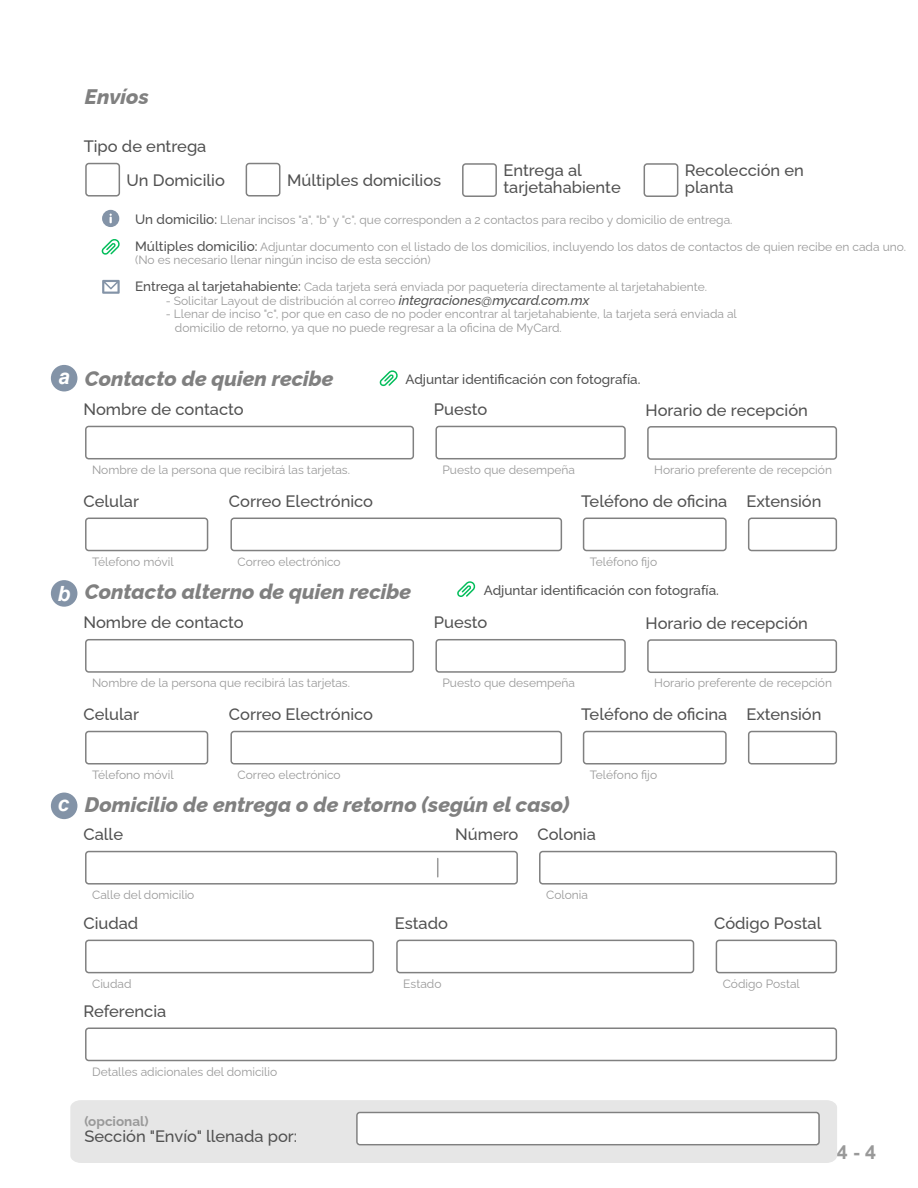
<style>
.page{position:relative;width:918px;height:1188px;background:#fff}
.page>*{position:absolute;margin:0;border:0;box-sizing:border-box;transform-origin:0 0}
.t1{font:italic 800 21px "Raleway";color:#808080}
.t2{font:italic 700 21px "Arial";color:#fff}
.t3{font:700 19.5px "Arial";color:#999}
.t4{font:500 16.5px/16.5px "Raleway";color:#515151}
.t5{font:500 13.5px "Raleway";color:#515151}
.t6{font:700 13.5px "Raleway";color:#999}
.t7{font:12px/13.5px "Raleway";color:#999}
.s1{font-weight:500;font-size:13.5px;color:#515151}
.s2{font-weight:500;font-style:italic;font-size:13.5px;color:#515151}
.s3{font-family:"Arial";font-weight:700;color:#fff}
</style>
<div class="page">
<div style="left:51px;top:365px;width:26px;height:26px;background:#8393a7;border-radius:50%"></div>
<div style="left:51px;top:580px;width:26px;height:27px;background:#8393a7;border-radius:50%"></div>
<div style="left:51px;top:793px;width:26px;height:26px;background:#8393a7;border-radius:50%"></div>
<svg style="left:85px;top:426px;width:329px;height:33px"></svg>
<svg style="left:85px;top:639px;width:329px;height:34px"></svg>
<svg style="left:435px;top:426px;width:191px;height:33px"></svg>
<svg style="left:435px;top:639px;width:191px;height:34px"></svg>
<svg style="left:85px;top:518px;width:123px;height:33px"></svg>
<svg style="left:85px;top:731px;width:123px;height:34px"></svg>
<svg style="left:647px;top:426px;width:190px;height:34px"></svg>
<svg style="left:647px;top:639px;width:190px;height:34px"></svg>
<svg style="left:230px;top:518px;width:332px;height:33px"></svg>
<svg style="left:230px;top:731px;width:332px;height:34px"></svg>
<svg style="left:583px;top:518px;width:144px;height:33px"></svg>
<svg style="left:583px;top:731px;width:144px;height:34px"></svg>
<svg style="left:748px;top:518px;width:89px;height:33px"></svg>
<svg style="left:748px;top:731px;width:89px;height:34px"></svg>
<svg style="left:85px;top:851px;width:433px;height:34px"></svg>
<svg style="left:85px;top:940px;width:289px;height:33px"></svg>
<svg style="left:539px;top:851px;width:298px;height:34px"></svg>
<svg style="left:396px;top:940px;width:298px;height:33px"></svg>
<svg style="left:716px;top:940px;width:121px;height:33px"></svg>
<svg style="left:85px;top:163px;width:35px;height:34px"></svg>
<svg style="left:246px;top:163px;width:34px;height:34px"></svg>
<svg style="left:462px;top:163px;width:35px;height:34px"></svg>
<svg style="left:644px;top:163px;width:34px;height:34px"></svg>
<svg style="left:102px;top:210px;width:17px;height:17px"></svg>
<svg style="left:85px;top:1028px;width:752px;height:33px"></svg>
<svg style="left:379px;top:370px;width:19px;height:16px"></svg>
<svg style="left:101px;top:239px;width:19px;height:16px"></svg>
<svg style="left:457px;top:581px;width:19px;height:16px"></svg>
<svg style="left:102px;top:280px;width:18px;height:14px"></svg>
<div style="left:70px;top:1100px;width:767px;height:63px;background:#e6e6e6"></div>
<svg style="left:356px;top:1112px;width:464px;height:33px"></svg>
<h1 class="t1" style="left:85px;top:85px;width:65px">Envíos</h1>
<h3 class="t4" style="left:127px;top:130px;width:100px;line-height:33.3px;text-indent:-43px">Tipo de entrega<br>Un Domicilio</h3>
<h3 class="t4" style="left:287px;top:171px;width:156px">Múltiples domicilios</h3>
<h3 class="t4" style="left:503px;top:162px;width:119px">Entrega al tarjetahabiente</h3>
<h3 class="t4" style="left:685px;top:162px;width:120px">Recolección en planta</h3>
<p class="t7" style="left:135px;top:213px;width:599px"><span class="s1">Un domicilio:</span> Llenar incisos "a", "b" y "c", que corresponden a 2 contactos para recibo y domicilio de entrega.</p>
<p class="t7" style="left:135px;top:240px;width:772px"><span class="s1">Múltiples domicilio:</span> Adjuntar documento con el listado de los domicilios, incluyendo los datos de contactos de quien recibe en cada uno. (No es necesario llenar ningún inciso de esta sección)</p>
<p class="t7" style="left:135px;top:280px;width:573px"><span class="s1">Entrega al tarjetahabiente:</span> Cada tarjeta será enviada por paquetería directamente al tarjetahabiente.</p>
<p class="t7" style="left:166px;top:294px;width:425px">- Solicitar Layout de distribución al correo <span class="s2">integraciones@mycard.com.mx</span></p>
<p class="t7" style="left:175px;top:307px;width:563px;text-indent:-9px">- Llenar de inciso "c", por que en caso de no poder encontrar al tarjetahabiente, la tarjeta será enviada al domicilio de retorno, ya que no puede regresar a la oficina de MyCard.</p>
<h1 class="t1" style="left:58px;top:366px;width:277px"><span class="s3">a</span> Contacto de quien recibe</h1>
<p class="t5" style="left:405px;top:371px;width:237px">Adjuntar identificación con fotografía.</p>
<h3 class="t4" style="left:84px;top:401px;width:162px">Nombre de contacto</h3>
<h3 class="t4" style="left:434px;top:401px;width:55px">Puesto</h3>
<h3 class="t4" style="left:646px;top:401px;width:164px">Horario de recepción</h3>
<p class="t7" style="left:92px;top:463px;width:259px">Nombre de la persona que recibirá las tarjetas.</p>
<p class="t7" style="left:443px;top:463px;width:134px">Puesto que desempeña</p>
<p class="t7" style="left:654px;top:463px;width:179px">Horario preferente de recepción</p>
<h3 class="t4" style="left:84px;top:493px;width:57px">Celular</h3>
<h3 class="t4" style="left:229px;top:493px;width:146px">Correo Electrónico</h3>
<h3 class="t4" style="left:581px;top:493px;width:148px">Teléfono de oficina</h3>
<h3 class="t4" style="left:746px;top:493px;width:77px">Extensión</h3>
<p class="t7" style="left:92px;top:555px;width:83px">Télefono móvil</p>
<p class="t7" style="left:238px;top:555px;width:105px">Correo electrónico</p>
<p class="t7" style="left:590px;top:555px;width:69px">Teléfono fijo</p>
<h1 class="t2" style="left:57px;top:585px;width:14px">b</h1>
<h1 class="t1" style="left:85px;top:579px;width:328px">Contacto alterno de quien recibe</h1>
<h3 class="t4" style="left:84px;top:614px;width:162px">Nombre de contacto</h3>
<p class="t7" style="left:92px;top:676px;width:259px">Nombre de la persona que recibirá las tarjetas.</p>
<h3 class="t4" style="left:84px;top:706px;width:57px">Celular</h3>
<h3 class="t4" style="left:229px;top:706px;width:146px">Correo Electrónico</h3>
<p class="t5" style="left:484px;top:582px;width:237px">Adjuntar identificación con fotografía.</p>
<h3 class="t4" style="left:434px;top:614px;width:55px">Puesto</h3>
<p class="t7" style="left:443px;top:676px;width:134px">Puesto que desempeña</p>
<h3 class="t4" style="left:646px;top:615px;width:164px">Horario de recepción</h3>
<p class="t7" style="left:654px;top:676px;width:179px">Horario preferente de recepción</p>
<h3 class="t4" style="left:581px;top:706px;width:148px">Teléfono de oficina</h3>
<h3 class="t4" style="left:746px;top:706px;width:77px">Extensión</h3>
<h1 class="t2" style="left:58px;top:796px;width:13px">c</h1>
<p class="t7" style="left:92px;top:768px;width:83px">Télefono móvil</p>
<p class="t7" style="left:238px;top:768px;width:105px">Correo electrónico</p>
<h1 class="t1" style="left:85px;top:792px;width:486px">Domicilio de entrega o de retorno (según el caso)</h1>
<p class="t7" style="left:590px;top:768px;width:69px">Teléfono fijo</p>
<h3 class="t4" style="left:84px;top:826px;width:41px">Calle</h3>
<h3 class="t4" style="left:455px;top:826px;width:142px">Número Colonia</h3>
<p class="t7" style="left:92px;top:888px;width:104px">Calle del domicilio</p>
<p class="t7" style="left:546px;top:888px;width:43px">Colonia</p>
<h3 class="t4" style="left:84px;top:915px;width:56px">Ciudad</h3>
<h3 class="t4" style="left:395px;top:915px;width:55px">Estado</h3>
<h3 class="t4" style="left:714px;top:915px;width:109px">Código Postal</h3>
<p class="t7" style="left:92px;top:977px;width:41px">Ciudad</p>
<p class="t7" style="left:403px;top:977px;width:40px">Estado</p>
<p class="t7" style="left:723px;top:977px;width:79px">Código Postal</p>
<h3 class="t4" style="left:84px;top:1003px;width:84px">Referencia</h3>
<p class="t7" style="left:92px;top:1065px;width:187px">Detalles adicionales del domicilio</p>
<p class="t6" style="left:84px;top:1113px;width:66px">(opcional)</p>
<h3 class="t4" style="left:84px;top:1128px;width:214px">Sección "Envío" llenada por:</h3>
<h2 class="t3" style="left:837px;top:1145px;width:41px">4-4</h2>
</div>
